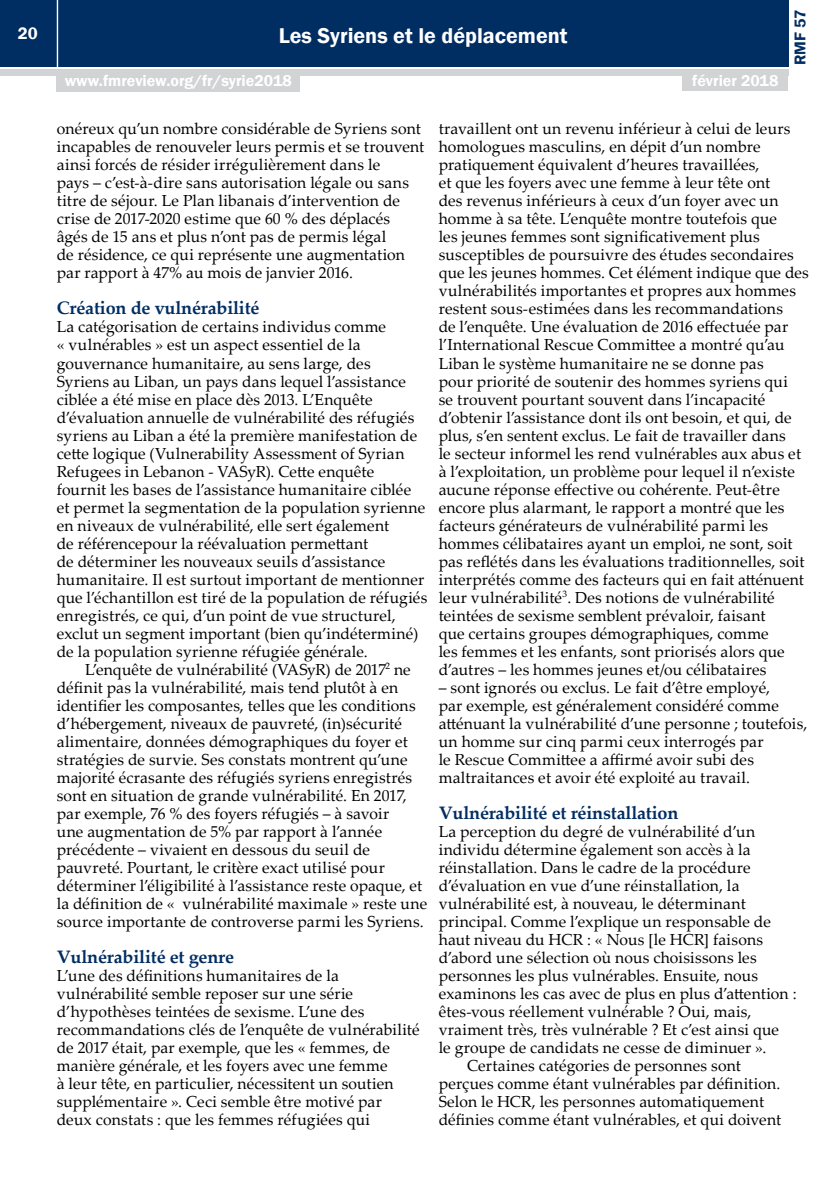
<style>
.page{position:relative;width:840px;height:1191px;background:#fff}
.page>*{position:absolute;margin:0;border:0;box-sizing:border-box;transform-origin:0 0}
.t1{font:600 22px "Franklin Gothic";color:#fff}
.t2{font:700 18px "Palatino Linotype";letter-spacing:-.01em;color:#002d62}
.t3{font:600 17px "Franklin Gothic";color:#fff}
.t4{font:16px/18px "Palatino Linotype";letter-spacing:.01em;color:#000}
.t5{font:600 16px "Franklin Gothic";color:#fff}
.t6{font:600 16px "Franklin Gothic";color:#002d62}
</style>
<div class="page">
<div style="left:0;top:0;width:787px;height:66px;background:#002d62"></div>
<div style="left:0;top:69px;width:787px;height:6px;background:#d1d3d4"></div>
<hr style="left:57px;top:0;width:1px;height:67px;background:#fff">
<div style="left:682px;top:73px;width:105px;height:18px;background:#d1d3d4"></div>
<div style="left:57px;top:74px;width:243px;height:18px;background:#d1d3d4"></div>
<p class="t3" style="left:18px;top:23px;width:21px">20</p>
<h1 class="t1" style="left:278px;top:22px;width:290px">Les Syriens et le déplacement</h1>
<p class="t5" style="left:65px;top:71px;width:229px">www.fmreview.org/fr/syrie2018</p>
<p class="t5" style="left:691px;top:71px;width:88px">février 2018</p>
<p class="t6" style="left:789px;top:65px;width:57px;rotate:-90deg">RMF 57</p>
<p class="t4" style="left:57px;top:119px;width:369px">onéreux qu’un nombre considérable de Syriens sont incapables de renouveler leurs permis et se trouvent ainsi forcés de résider irrégulièrement dans le<br>pays – c’est-à-dire sans autorisation légale ou sans titre de séjour. Le Plan libanais d’intervention de crise de 2017-2020 estime que 60 % des déplacés âgés de 15 ans et plus n’ont pas de permis légal<br>de résidence, ce qui représente une augmentation par rapport à 47% au mois de janvier 2016.</p>
<p class="t2" style="left:57px;top:295px;width:204px">Création de vulnérabilité</p>
<p class="t4" style="left:57px;top:317px;width:372px">La catégorisation de certains individus comme<br>« vulnérables » est un aspect essentiel de la gouvernance humanitaire, au sens large, des<br>Syriens au Liban, un pays dans lequel l’assistance ciblée a été mise en place dès 2013. L’Enquête d’évaluation annuelle de vulnérabilité des réfugiés syriens au Liban a été la première manifestation de cette logique (Vulnerability Assessment of Syrian Refugees in Lebanon - VASyR). Cette enquête fournit les bases de l’assistance humanitaire ciblée et permet la segmentation de la population syrienne en niveaux de vulnérabilité, elle sert également<br>de référencepour la réévaluation permettant<br>de déterminer les nouveaux seuils d’assistance humanitaire. Il est surtout important de mentionner que l’échantillon est tiré de la population de réfugiés enregistrés, ce qui, d’un point de vue structurel, exclut un segment important (bien qu’indéterminé) de la population syrienne réfugiée générale.</p>
<p class="t4" style="left:57px;top:659px;width:372px;text-indent:28px">L’enquête de vulnérabilité (VASyR) de 2017<sup>2</sup> ne définit pas la vulnérabilité, mais tend plutôt à en identifier les composantes, telles que les conditions d’hébergement, niveaux de pauvreté, (in)sécurité alimentaire, données démographiques du foyer et stratégies de survie. Ses constats montrent qu’une majorité écrasante des réfugiés syriens enregistrés sont en situation de grande vulnérabilité. En 2017, par exemple, 76 % des foyers réfugiés – à savoir<br>une augmentation de 5% par rapport à l’année précédente – vivaient en dessous du seuil de pauvreté. Pourtant, le critère exact utilisé pour déterminer l’éligibilité à l’assistance reste opaque, et la définition de « vulnérabilité maximale » reste une source importante de controverse parmi les Syriens.</p>
<p class="t2" style="left:57px;top:943px;width:179px">Vulnérabilité et genre</p>
<p class="t4" style="left:57px;top:965px;width:364px">L’une des définitions humanitaires de la vulnérabilité semble reposer sur une série d’hypothèses teintées de sexisme. L’une des recommandations clés de l’enquête de vulnérabilité de 2017 était, par exemple, que les « femmes, de manière générale, et les foyers avec une femme<br>à leur tête, en particulier, nécessitent un soutien supplémentaire ». Ceci semble être motivé par deux constats : que les femmes réfugiées qui</p>
<p class="t4" style="left:438px;top:119px;width:371px">travaillent ont un revenu inférieur à celui de leurs homologues masculins, en dépit d’un nombre pratiquement équivalent d’heures travaillées,<br>et que les foyers avec une femme à leur tête ont<br>des revenus inférieurs à ceux d’un foyer avec un homme à sa tête. L’enquête montre toutefois que<br>les jeunes femmes sont significativement plus susceptibles de poursuivre des études secondaires que les jeunes hommes. Cet élément indique que des vulnérabilités importantes et propres aux hommes restent sous-estimées dans les recommandations<br>de l’enquête. Une évaluation de 2016 effectuée par l’International Rescue Committee a montré qu’au Liban le système humanitaire ne se donne pas<br>pour priorité de soutenir des hommes syriens qui<br>se trouvent pourtant souvent dans l’incapacité d’obtenir l’assistance dont ils ont besoin, et qui, de plus, s’en sentent exclus. Le fait de travailler dans<br>le secteur informel les rend vulnérables aux abus et à l’exploitation, un problème pour lequel il n’existe aucune réponse effective ou cohérente. Peut-être encore plus alarmant, le rapport a montré que les facteurs générateurs de vulnérabilité parmi les hommes célibataires ayant un emploi, ne sont, soit pas reflétés dans les évaluations traditionnelles, soit interprétés comme des facteurs qui en fait atténuent leur vulnérabilité<sup>3</sup>. Des notions de vulnérabilité teintées de sexisme semblent prévaloir, faisant<br>que certains groupes démographiques, comme<br>les femmes et les enfants, sont priorisés alors que d’autres – les hommes jeunes et/ou célibataires</p>
<p class="t4" style="left:438px;top:677px;width:370px">– sont ignorés ou exclus. Le fait d’être employé,<br>par exemple, est généralement considéré comme atténuant la vulnérabilité d’une personne ; toutefois, un homme sur cinq parmi ceux interrogés par<br>le Rescue Committee a affirmé avoir subi des maltraitances et avoir été exploité au travail.</p>
<p class="t2" style="left:438px;top:799px;width:241px">Vulnérabilité et réinstallation</p>
<p class="t4" style="left:438px;top:821px;width:318px">La perception du degré de vulnérabilité d’un</p>
<p class="t4" style="left:438px;top:839px;width:313px">individu détermine également son accès à la</p>
<p class="t4" style="left:438px;top:857px;width:313px">réinstallation. Dans le cadre de la procédure</p>
<p class="t4" style="left:438px;top:875px;width:302px">d’évaluation en vue d’une réinstallation, la</p>
<p class="t4" style="left:438px;top:893px;width:308px">vulnérabilité est, à nouveau, le déterminant</p>
<p class="t4" style="left:438px;top:911px;width:333px">principal. Comme l’explique un responsable de</p>
<p class="t4" style="left:438px;top:929px;width:326px">haut niveau du HCR : « Nous [le HCR] faisons</p>
<p class="t4" style="left:438px;top:947px;width:319px">d’abord une sélection où nous choisissons les</p>
<p class="t4" style="left:438px;top:965px;width:321px">personnes les plus vulnérables. Ensuite, nous</p>
<p class="t4" style="left:438px;top:983px;width:359px">examinons les cas avec de plus en plus d’attention :</p>
<p class="t4" style="left:438px;top:1001px;width:314px">êtes-vous réellement vulnérable ? Oui, mais,</p>
<p class="t4" style="left:438px;top:1019px;width:342px">vraiment très, très vulnérable ? Et c’est ainsi que</p>
<p class="t4" style="left:438px;top:1037px;width:329px">le groupe de candidats ne cesse de diminuer ».</p>
<p class="t4" style="left:467px;top:1055px;width:275px">Certaines catégories de personnes sont</p>
<p class="t4" style="left:438px;top:1073px;width:343px">perçues comme étant vulnérables par définition.</p>
<p class="t4" style="left:438px;top:1091px;width:327px">Selon le HCR, les personnes automatiquement</p>
<p class="t4" style="left:438px;top:1109px;width:344px">définies comme étant vulnérables, et qui doivent</p>
</div>
